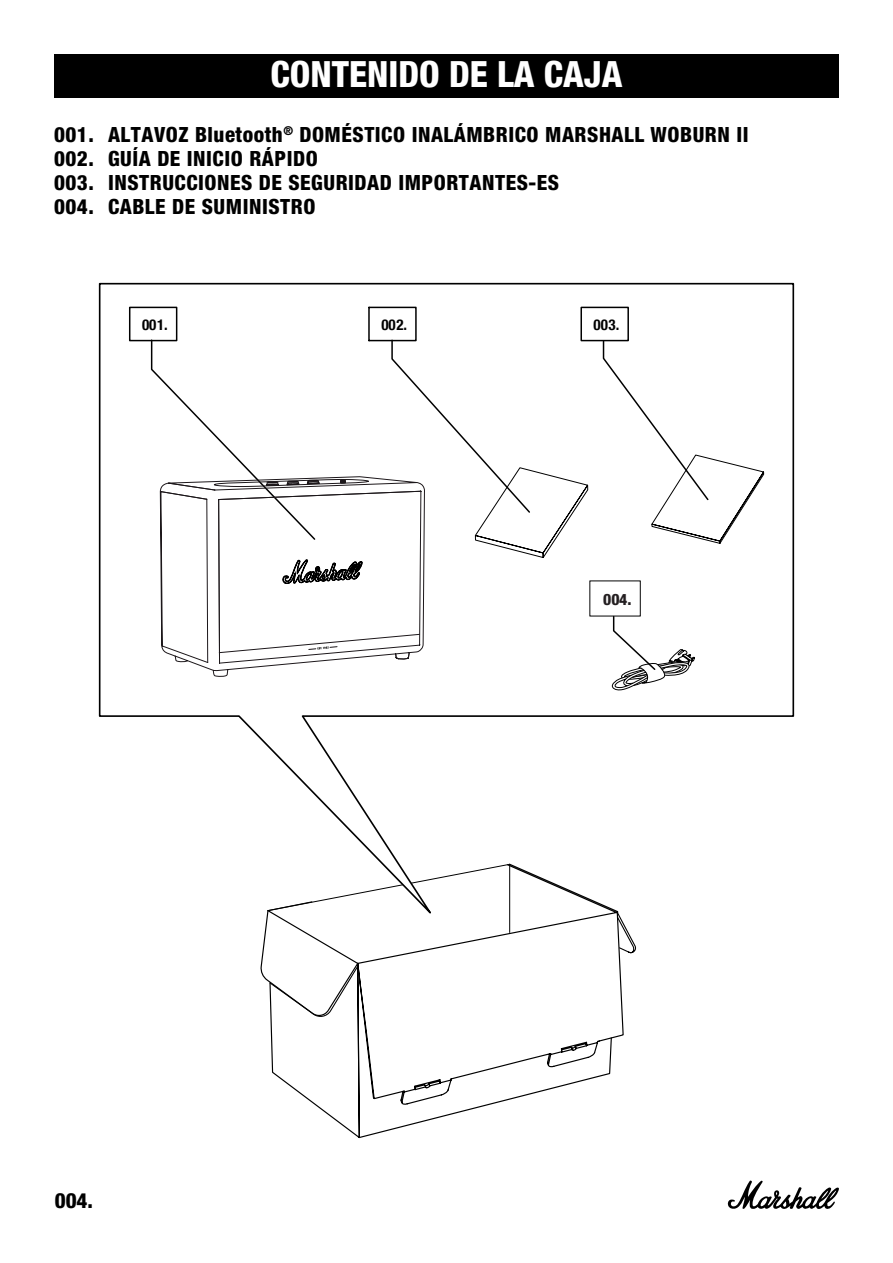
<style>
.page{position:relative;width:893px;height:1263px;background:#fff}
.page>*{position:absolute;margin:0;border:0;box-sizing:border-box;transform-origin:0 0}
.t1{font:800 condensed 36px "Helvetica Neue LT Com";color:#fff}
.t2{font:800 condensed 21px/24px "Helvetica Neue LT Pro";letter-spacing:.025em;color:#000}
.t3{font:800 condensed 21px "Helvetica Neue LT Std";color:#000}
.t4{font:800 condensed 15.75px "Helvetica Neue LT Std";color:#241f21}
.t5{font:700 condensed 15px "Helvetica Neue";letter-spacing:.02em;color:#000}
.s1{font-family:"Helvetica Neue LT Std"}
</style>
<div class="page">
<svg style="left:727px;top:1180px;width:112px;height:29px"></svg>
<div style="left:54px;top:54px;width:785px;height:44px;background:#000"></div>
<svg style="left:315px;top:1105px;width:174px;height:34px"></svg>
<svg style="left:260px;top:926px;width:364px;height:179px"></svg>
<svg style="left:269px;top:965px;width:90px;height:53px"></svg>
<svg style="left:267px;top:926px;width:369px;height:28px"></svg>
<svg style="left:98px;top:282px;width:697px;height:644px"></svg>
<svg style="left:657px;top:340px;width:108px;height:220px"></svg>
<svg style="left:610px;top:649px;width:85px;height:42px"></svg>
<svg style="left:128px;top:306px;width:529px;height:365px"></svg>
<div style="left:580px;top:307px;width:49px;height:34px;border:2px solid #000"></div>
<svg style="left:159px;top:282px;width:266px;height:577px"></svg>
<svg style="left:160px;top:482px;width:262px;height:182px"></svg>
<svg style="left:283px;top:560px;width:79px;height:25px"></svg>
<svg style="left:265px;top:482px;width:15px;height:4px"></svg>
<svg style="left:286px;top:481px;width:14px;height:4px"></svg>
<svg style="left:306px;top:480px;width:15px;height:4px"></svg>
<svg style="left:340px;top:480px;width:6px;height:3px"></svg>
<svg style="left:218px;top:633px;width:203px;height:21px"></svg>
<h1 class="t1" style="left:270px;top:52px;width:354px">CONTENIDO DE LA CAJA</h1>
<p class="t2" style="left:54px;top:122px;width:696px"><span class="s1">001.</span> ALTAVOZ Bluetooth<sup>®</sup> DOMÉSTICO INALÁMBRICO MARSHALL WOBURN II <span class="s1">002.</span> GUÍA DE INICIO RÁPIDO<br><span class="s1">003.</span> INSTRUCCIONES DE SEGURIDAD IMPORTANTES-ES<br><span class="s1">004.</span> CABLE DE SUMINISTRO</p>
<p class="t5" style="left:142px;top:312px;width:27px">001.</p>
<p class="t5" style="left:381px;top:312px;width:27px">002.</p>
<p class="t5" style="left:594px;top:312px;width:27px">003.</p>
<p class="t3" style="left:55px;top:1187px;width:40px">004.</p>
<p class="t4" style="left:603px;top:589px;width:30px">004.</p>
</div>
